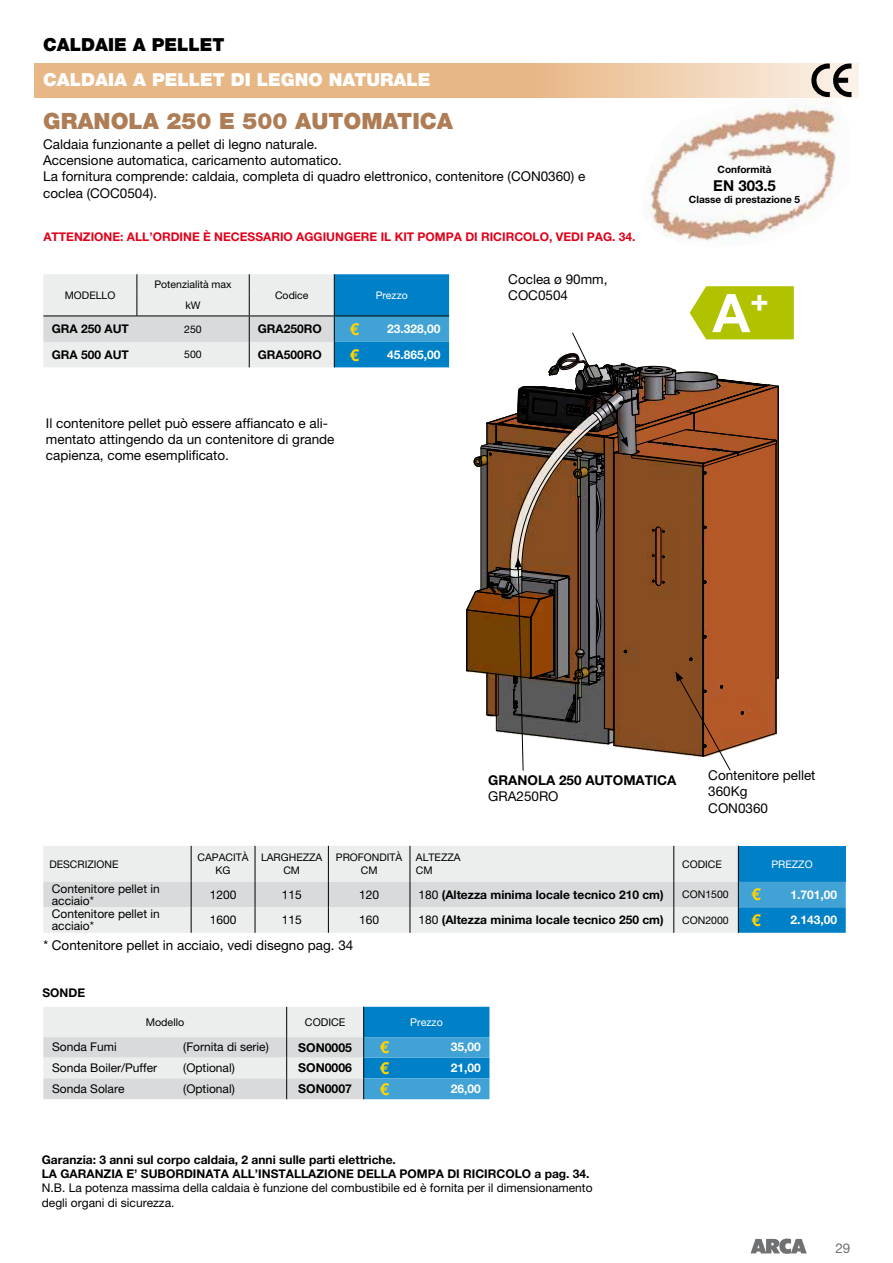
<style>
.page{position:relative;width:893px;height:1263px;background:#fff}
.page>*{position:absolute;margin:0;border:0;box-sizing:border-box;transform-origin:0 0}
.t1{font:700 53.25px "Arial";color:#fff}
.t2{font:900 22.5px "Helvetica Neue LT Pro";color:#ae7d55}
.t3{font:900 18px "Helvetica Neue LT Pro";color:#fff}
.t4{font:900 18px "Helvetica Neue LT Pro";color:#000}
.t5{font:700 16.5px "Helvetica Neue LT Pro";color:#ffd400}
.t6{font:700 15px "Helvetica Neue LT Pro";color:#000}
.t7{font:13.5px/16.2px "Helvetica Neue LT Pro";color:#000}
.t8{font:700 13.5px "Helvetica Neue LT Pro";color:#000}
.t9{font:13.5px "Helvetica Neue LT Pro";color:#707172}
.t10{font:700 12.3px "Helvetica Neue LT Pro";color:#000}
.t11{font:12px/12px "Helvetica Neue LT Pro";color:#000}
.t12{font:700 12px/14.4px "Helvetica Neue LT Pro";color:#000}
.t13{font:700 12px "Helvetica Neue LT Pro";color:#e2001a}
.t14{font:700 12px "Helvetica Neue LT Pro";color:#fff}
.t15{font:10.65px "Helvetica Neue LT Pro";color:#000}
.t16{font:10.65px "Helvetica Neue LT Pro";color:#fff}
.t17{font:10.5px/12.6px "Helvetica Neue LT Pro";color:#000;text-align:center}
.t18{font:10.5px "Helvetica Neue LT Pro";color:#fff}
.t19{font:700 10.05px "Helvetica Neue LT Pro";color:#000}
.s1{font-weight:400}
</style>
<div class="page">
<svg style="left:34px;top:63px;width:825px;height:34px;background:#ebc096"></svg>
<svg style="left:811px;top:63px;width:40px;height:35px"></svg>
<img style="left:648px;top:99px;width:191px;height:144px">
<svg style="left:43px;top:274px;width:406px;height:93px;background:#a8cadc"></svg>
<div style="left:43px;top:846px;width:695px;height:36px;background:#eceded"></div>
<div style="left:738px;top:846px;width:108px;height:36px;background:#0081c7"></div>
<hr style="left:328px;top:846px;width:1px;height:36px;background:#000">
<hr style="left:410px;top:846px;width:1px;height:36px;background:#000">
<hr style="left:191px;top:846px;width:1px;height:36px;background:#000">
<hr style="left:255px;top:846px;width:1px;height:36px;background:#000">
<hr style="left:738px;top:846px;width:1px;height:36px;background:#000">
<hr style="left:673px;top:846px;width:1px;height:36px;background:#000">
<svg style="left:43px;top:882px;width:803px;height:51px;background:#c7d7df"></svg>
<svg style="left:43px;top:1007px;width:446px;height:92px;background:#abccdd"></svg>
<svg style="left:466px;top:286px;width:328px;height:485px"></svg>
<svg style="left:751px;top:1238px;width:56px;height:16px"></svg>
<h3 class="t4" style="left:43px;top:34px;width:183px">CALDAIE A PELLET</h3>
<h3 class="t3" style="left:43px;top:69px;width:389px">CALDAIA A PELLET DI LEGNO NATURALE</h3>
<h2 class="t2" style="left:43px;top:107px;width:411px">GRANOLA 250 E 500 AUTOMATICA</h2>
<p class="t7" style="left:43px;top:136px;width:544px">Caldaia funzionante a pellet di legno naturale.<br>Accensione automatica, caricamento automatico.<br>La fornitura comprende: caldaia, completa di quadro elettronico, contenitore (CON0360) e coclea (COC0504).</p>
<p class="t13" style="left:43px;top:229px;width:594px">ATTENZIONE: ALL’ORDINE È NECESSARIO AGGIUNGERE IL KIT POMPA DI RICIRCOLO, VEDI PAG. 34.</p>
<p class="t17" style="left:65px;top:289px;width:52px">MODELLO</p>
<p class="t17" style="left:154px;top:278px;width:79px">Potenzialità max</p>
<p class="t17" style="left:185px;top:299px;width:17px">kW</p>
<p class="t17" style="left:275px;top:289px;width:35px">Codice</p>
<p class="t18" style="left:376px;top:289px;width:34px">Prezzo</p>
<p class="t12" style="left:52px;top:322px;width:79px">GRA 250 AUT</p>
<p class="t17" style="left:184px;top:323px;width:19px">250</p>
<p class="t12" style="left:258px;top:322px;width:66px">GRA250RO</p>
<p class="t5" style="left:350px;top:319px;width:11px">€</p>
<p class="t14" style="left:387px;top:322px;width:55px">23.328,00</p>
<p class="t12" style="left:52px;top:347px;width:79px">GRA 500 AUT</p>
<p class="t17" style="left:184px;top:348px;width:19px">500</p>
<p class="t12" style="left:258px;top:347px;width:66px">GRA500RO</p>
<p class="t5" style="left:350px;top:344px;width:11px">€</p>
<p class="t14" style="left:387px;top:347px;width:55px">45.865,00</p>
<p class="t7" style="left:46px;top:415px;width:290px">Il contenitore pellet può essere affiancato e ali&shy;mentato attingendo da un contenitore di grande capienza, come esemplificato.</p>
<p class="t7" style="left:508px;top:271px;width:101px">Coclea ø 90mm,<br>COC0504</p>
<p class="t19" style="left:718px;top:163px;width:55px">Conformità</p>
<p class="t6" style="left:713px;top:176px;width:64px">EN 303.5</p>
<p class="t19" style="left:689px;top:193px;width:113px">Classe di prestazione 5</p>
<h1 class="t1" style="left:712px;top:278px;width:58px">A<sup>+</sup></h1>
<p class="t8" style="left:488px;top:771px;width:190px">GRANOLA 250 AUTOMATICA</p>
<p class="t7" style="left:488px;top:788px;width:72px">GRA250RO</p>
<p class="t7" style="left:708px;top:767px;width:109px">Contenitore pellet<br>360Kg<br>CON0360</p>
<p class="t17" style="left:49px;top:857px;width:71px">DESCRIZIONE</p>
<p class="t17" style="left:198px;top:851px;width:53px">CAPACITÀ<br>KG</p>
<p class="t17" style="left:261px;top:851px;width:63px">LARGHEZZA<br>CM</p>
<p class="t17" style="left:336px;top:851px;width:68px">PROFONDITÀ<br>CM</p>
<p class="t17" style="left:416px;top:851px;width:46px;text-align:left">ALTEZZA<br>CM</p>
<p class="t17" style="left:682px;top:857px;width:41px">CODICE</p>
<p class="t18" style="left:771px;top:857px;width:43px">PREZZO</p>
<p class="t11" style="left:52px;top:882px;width:110px">Contenitore pellet in acciaio*</p>
<p class="t11" style="left:210px;top:888px;width:28px">1200</p>
<p class="t11" style="left:282px;top:888px;width:22px">115</p>
<p class="t11" style="left:359px;top:888px;width:22px">120</p>
<p class="t12" style="left:418px;top:887px;width:247px"><span class="s1">180</span> (Altezza minima locale tecnico 210 cm)</p>
<p class="t17" style="left:682px;top:888px;width:48px">CON1500</p>
<p class="t5" style="left:752px;top:884px;width:11px">€</p>
<p class="t14" style="left:790px;top:887px;width:48px">1.701,00</p>
<p class="t11" style="left:52px;top:908px;width:110px">Contenitore pellet in acciaio*</p>
<p class="t11" style="left:210px;top:914px;width:28px">1600</p>
<p class="t11" style="left:282px;top:914px;width:22px">115</p>
<p class="t11" style="left:359px;top:914px;width:22px">160</p>
<p class="t12" style="left:418px;top:912px;width:247px"><span class="s1">180</span> (Altezza minima locale tecnico 250 cm)</p>
<p class="t17" style="left:682px;top:913px;width:48px">CON2000</p>
<p class="t5" style="left:752px;top:910px;width:11px">€</p>
<p class="t14" style="left:790px;top:913px;width:48px">2.143,00</p>
<p class="t7" style="left:43px;top:937px;width:312px">* Contenitore pellet in acciaio, vedi disegno pag. 34</p>
<p class="t12" style="left:43px;top:985px;width:44px">SONDE</p>
<p class="t15" style="left:146px;top:1016px;width:40px">Modello</p>
<p class="t15" style="left:305px;top:1016px;width:42px">CODICE</p>
<p class="t16" style="left:410px;top:1016px;width:34px">Prezzo</p>
<p class="t11" style="left:52px;top:1041px;width:66px">Sonda Fumi</p>
<p class="t11" style="left:183px;top:1041px;width:87px">(Fornita di serie)</p>
<p class="t10" style="left:298px;top:1040px;width:55px">SON0005</p>
<p class="t5" style="left:380px;top:1037px;width:11px">€</p>
<p class="t14" style="left:451px;top:1040px;width:32px">35,00</p>
<p class="t11" style="left:52px;top:1062px;width:107px">Sonda Boiler/Puffer</p>
<p class="t11" style="left:183px;top:1062px;width:53px">(Optional)</p>
<p class="t10" style="left:298px;top:1060px;width:55px">SON0006</p>
<p class="t5" style="left:380px;top:1058px;width:11px">€</p>
<p class="t14" style="left:451px;top:1060px;width:32px">21,00</p>
<p class="t11" style="left:52px;top:1083px;width:74px">Sonda Solare</p>
<p class="t11" style="left:183px;top:1083px;width:53px">(Optional)</p>
<p class="t10" style="left:298px;top:1081px;width:55px">SON0007</p>
<p class="t5" style="left:380px;top:1078px;width:11px">€</p>
<p class="t14" style="left:451px;top:1081px;width:32px">26,00</p>
<p class="t12" style="left:42px;top:1152px;width:549px">Garanzia: 3 anni sul corpo caldaia, 2 anni sulle parti elettriche.<br>LA GARANZIA E’ SUBORDINATA ALL’INSTALLAZIONE DELLA POMPA DI RICIRCOLO a pag. 34.</p>
<p class="t11" style="left:42px;top:1181px;width:552px;line-height:14.4px">N.B. La potenza massima della caldaia è funzione del combustibile ed è fornita per il dimensionamento degli organi di sicurezza.</p>
<p class="t9" style="left:835px;top:1240px;width:17px">29</p>
</div>
